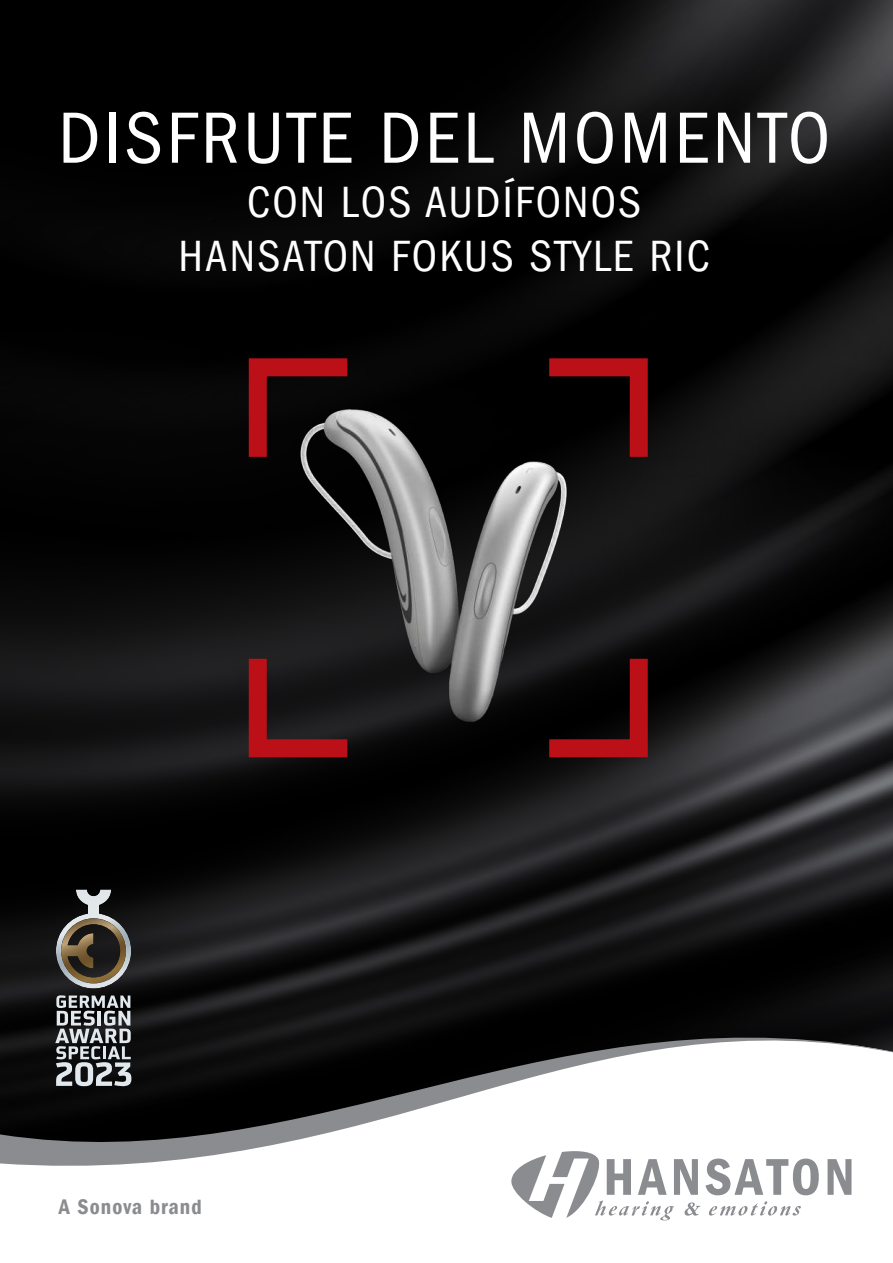
<style>
.page{position:relative;width:893px;height:1263px;background:#fff}
.page>*{position:absolute;margin:0;border:0;box-sizing:border-box;transform-origin:0 0}
.t1{font:condensed 75px "Franklin Gothic LT Pro";letter-spacing:.05em;color:#fff}
.t2{font:condensed 45px/54px "Franklin Gothic LT Pro";letter-spacing:.05em;color:#fff;text-align:center}
.t3{font:21.75px "Franklin Gothic LT Pro Dm Cn";letter-spacing:.05em;color:#8a8c8f}
</style>
<div class="page">
<img style="left:0;top:0;width:893px;height:979px">
<svg style="left:56px;top:889px;width:75px;height:90px;background:#514c44"></svg>
<svg style="left:240px;top:349px;width:417px;height:417px;background:#2a0a0c"></svg>
<img style="left:240px;top:406px;width:370px;height:370px">
<svg style="left:0;top:979px;width:893px;height:211px"></svg>
<svg style="left:511px;top:1150px;width:340px;height:70px"></svg>
<h1 class="t1" style="left:58px;top:93px;width:773px">DISFRUTE DEL MOMENTO</h1>
<p class="t2" style="left:179px;top:175px;width:533px">CON LOS AUDÍFONOS<br>HANSATON FOKUS STYLE RIC</p>
<p class="t3" style="left:59px;top:1195px;width:144px">A Sonova brand</p>
</div>
